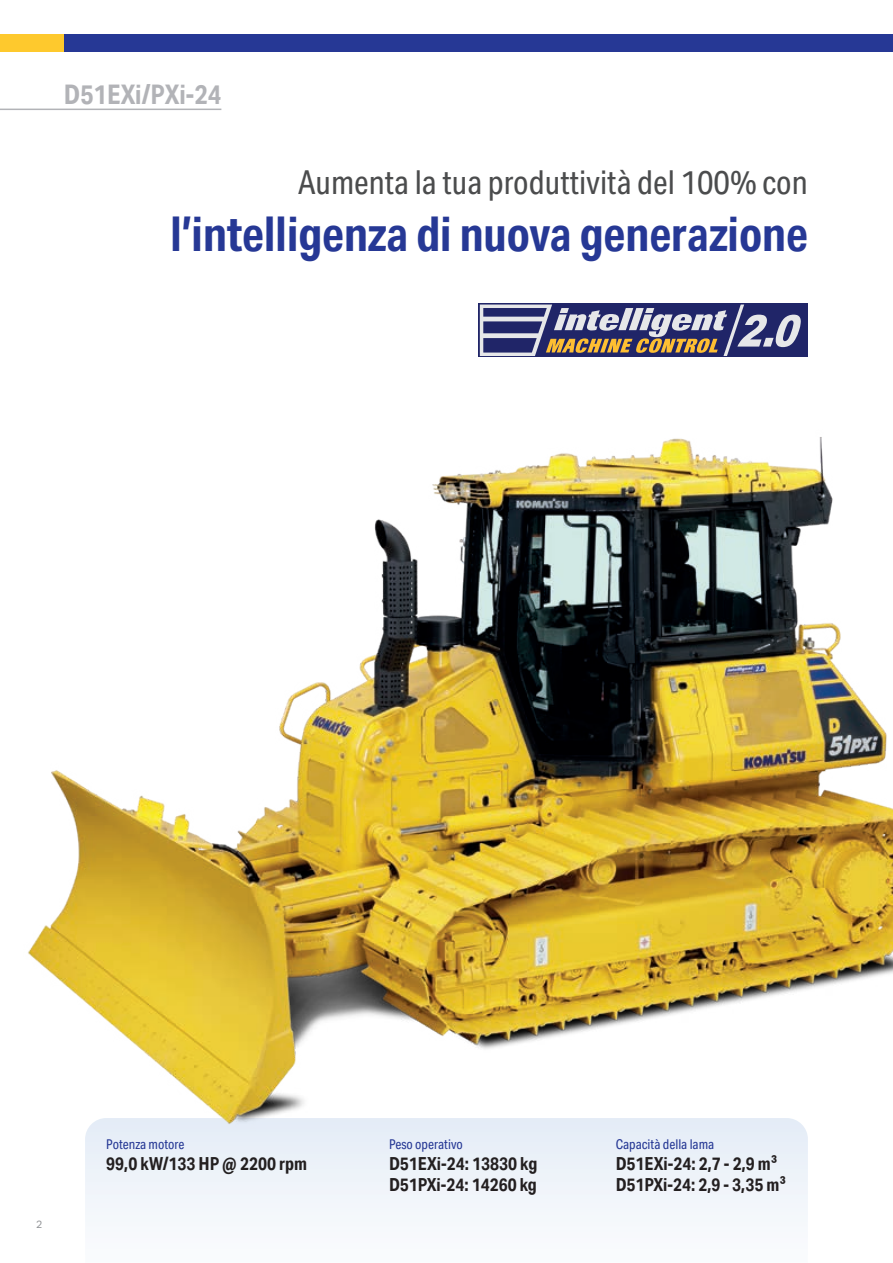
<style>
.page{position:relative;width:893px;height:1263px;background:#fff}
.page>*{position:absolute;margin:0;border:0;box-sizing:border-box;transform-origin:0 0}
.t1{font:700 48px "Aktiv Grotesk Cd";color:#263895}
.t2{font:33px "Aktiv Grotesk Cd";color:#4b4c4d}
.t3{font:700 27px "Aktiv Grotesk Cd";color:#b2b3b7}
.t4{font:700 18px/21px "Aktiv Grotesk Cd";color:#231f20}
.t5{font:13.5px "Aktiv Grotesk Cd";color:#263895}
.t6{font:10.5px "Aktiv Grotesk";color:#939598}
</style>
<div class="page">
<div style="left:478px;top:303px;width:330px;height:54px;background:linear-gradient(to bottom,#202568,#202568)"></div>
<svg style="left:480px;top:305px;width:321px;height:51px;background:#6c6987"></svg>
<div style="left:85px;top:1139px;width:723px;height:83px;background:#eef3f9"></div>
<img style="left:28px;top:437px;width:865px;height:702px">
<hr style="left:0;top:109px;width:221px;height:1px;background:#b2b3b7">
<div style="left:0;top:34px;width:143px;height:17px;background:#fec92d"></div>
<div style="left:64px;top:34px;width:829px;height:17px;background:#263895"></div>
<h3 class="t3" style="left:64px;top:79px;width:159px">D51EXi/PXi-24</h3>
<h2 class="t2" style="left:298px;top:163px;width:511px">Aumenta la tua produttività del 100% con</h2>
<h1 class="t1" style="left:171px;top:206px;width:639px">l’intelligenza di nuova generazione</h1>
<p class="t6" style="left:36px;top:1218px;width:8px">2</p>
<p class="t5" style="left:106px;top:1136px;width:80px">Potenza motore</p>
<p class="t4" style="left:106px;top:1153px;width:202px">99,0 kW/133 HP @ 2200 rpm</p>
<p class="t5" style="left:389px;top:1136px;width:75px">Peso operativo</p>
<p class="t4" style="left:389px;top:1153px;width:150px">D51EXi-24: 13830 kg<br>D51PXi-24: 14260 kg</p>
<p class="t5" style="left:616px;top:1136px;width:100px">Capacità della lama</p>
<p class="t4" style="left:616px;top:1153px;width:171px">D51EXi-24: 2,7 - 2,9 m³<br>D51PXi-24: 2,9 - 3,35 m³</p>
</div>
